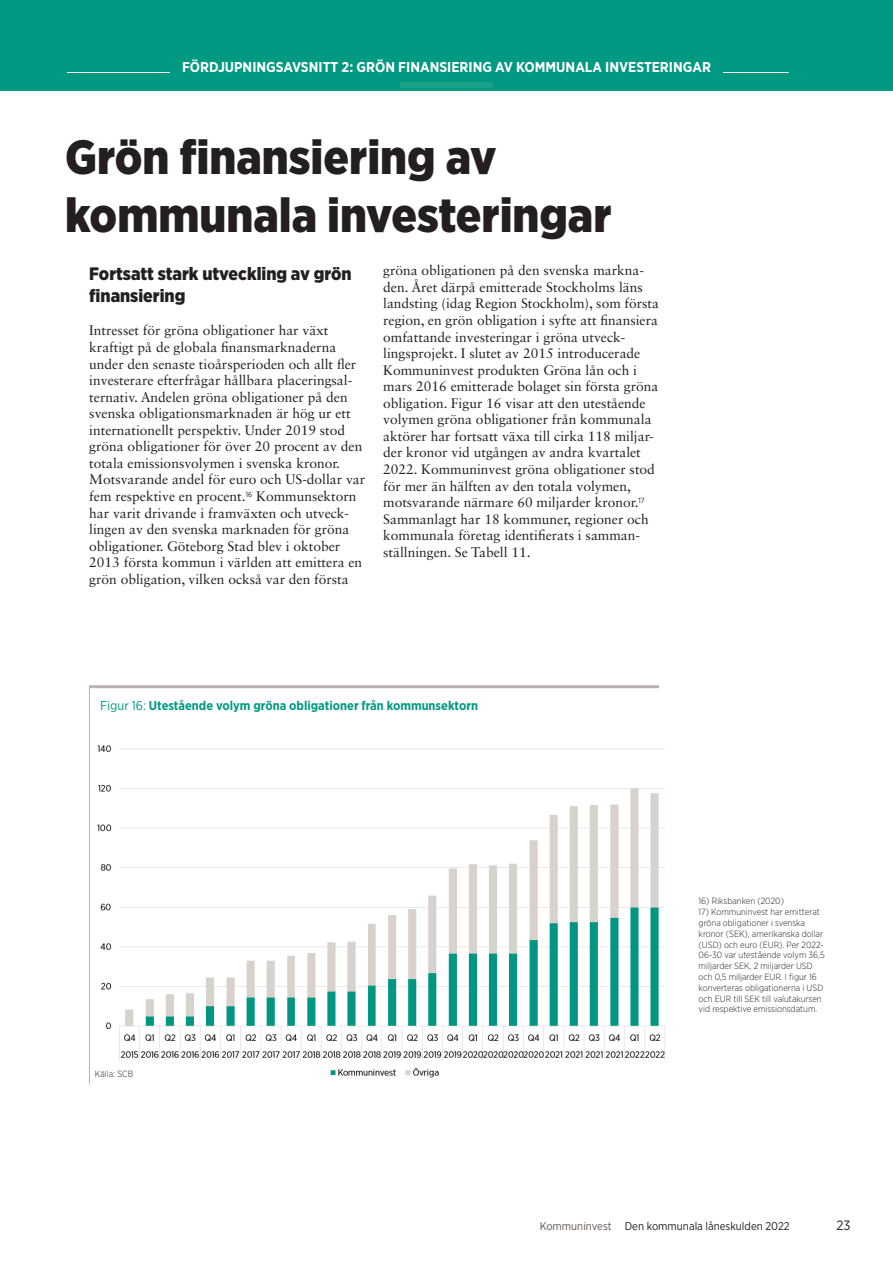
<style>
.page{position:relative;width:893px;height:1263px;background:#fff}
.page>*{position:absolute;margin:0;border:0;box-sizing:border-box;transform-origin:0 0}
.t1{font:900 48px/57.6px "Gotham Narrow";color:#231f20}
.Underrubrik{font:900 18px/22.5px "Gotham Narrow";color:#231f20}
.t2{font:700 14.25px "Gotham Narrow";color:#fff}
.Brödtext{font:13.8px/16.5px "Sabon LT Std";color:#231f20}
.t3{font:13.5px "Gotham Narrow";color:#231f20}
.Rubrik_tabell_och_fi{font:700 12.75px "Gotham Narrow";color:#009982}
.t4{font:11.25px "Gotham Narrow";color:#231f20}
.Fotnot{font:300 9px/10.8px "Gotham Narrow";color:#231f20}
.Brödtext-2{font:300 9px "Gotham Narrow";color:#231f20}
.s1{font-weight:400}
.s2{color:#615752}
</style>
<div class="page">
<img style="left:97px;top:745px;width:568px;height:333px">
<div style="left:0;top:0;width:893px;height:90px;background:#009982"></div>
<hr style="left:89px;top:685px;width:570px;height:3px;background:#b9b2ae">
<hr style="left:89px;top:687px;width:1px;height:397px;background:#b9b2ae">
<div style="left:400px;top:68px;width:93px;height:20px;background:#1a9f88"></div>
<hr style="left:67px;top:72px;width:722px;height:1px;background:#fff">
<div style="left:170px;top:61px;width:553px;height:21px;background:#009982"></div>
<p class="t2" style="left:182px;top:58px;width:530px">FÖRDJUPNINGSAVSNITT 2: GRÖN FINANSIERING AV KOMMUNALA INVESTERINGAR</p>
<p class="t2" style="left:419px;top:66px;width:56px">KAPITEL</p>
<p class="t2" style="left:423px;top:66px;width:56px">KAPITEL</p>
<p class="t1" style="left:65px;top:128px;width:548px">Grön finansiering av kommunala investeringar</p>
<p class="Underrubrik" style="left:89px;top:262px;width:264px">Fortsatt stark utveckling av grön finansiering</p>
<p class="Brödtext" style="left:89px;top:322px;width:277px">Intresset för gröna obligationer har växt kraftigt på de globala finansmarknaderna under den senaste tioårsperioden och allt fler investerare efterfrågar hållbara placeringsal&shy;ternativ. Andelen gröna obligationer på den svenska obligationsmarknaden är hög ur ett internationellt perspektiv. Under 2019 stod gröna obligationer för över 20 procent av den totala emissionsvolymen i svenska kronor.<br>Motsvarande andel för euro och US-dollar var fem respektive en procent.<sup>16</sup> Kommunsektorn har varit drivande i framväxten och utveck&shy;lingen av den svenska marknaden för gröna obligationer. Göteborg Stad blev i oktober 2013 första kommun i världen att emittera en grön obligation, vilken också var den första</p>
<p class="Brödtext" style="left:383px;top:262px;width:277px">gröna obligationen på den svenska markna&shy;den. Året därpå emitterade Stockholms läns landsting (idag Region Stockholm), som första region, en grön obligation i syfte att finansiera omfattande investeringar i gröna utveck&shy;lingsprojekt. I slutet av 2015 introducerade Kommuninvest produkten Gröna lån och i mars 2016 emitterade bolaget sin första gröna obligation. Figur 16 visar att den utestående volymen gröna obligationer från kommunala aktörer har fortsatt växa till cirka 118 miljar&shy;der kronor vid utgången av andra kvartalet 2022. Kommuninvest gröna obligationer stod för mer än hälften av den totala volymen, motsvarande närmare 60 miljarder kronor.<sup>17<br></sup>Sammanlagt har 18 kommuner, regioner och kommunala företag identifierats i samman&shy;ställningen. Se Tabell 11.</p>
<p class="Rubrik_tabell_och_fi" style="left:100px;top:697px;width:379px"><span class="s1">Figur 16:</span> Utestående volym gröna obligationer från kommunsektorn</p>
<p class="Brödtext-2" style="left:95px;top:1068px;width:40px">Källa: SCB</p>
<p class="Fotnot" style="left:699px;top:896px;width:87px">16) Riksbanken (2020)</p>
<p class="Fotnot" style="left:699px;top:906px;width:128px">17) Kommuninvest har emitterat gröna obligationer i svenska kronor (SEK), amerikanska dollar (USD) och euro (EUR). Per 2022-<br>06-30 var utestående volym 36,5 miljarder SEK, 2 miljarder USD och 0,5 miljarder EUR. I figur 16 konverteras obligationerna i USD och EUR till SEK till valutakursen vid respektive emissionsdatum.</p>
<p class="t4" style="left:540px;top:1218px;width:252px"><span class="s2">Kommuninvest</span> Den kommunala låneskulden 2022</p>
<p class="t3" style="left:836px;top:1216px;width:16px">23</p>
</div>
